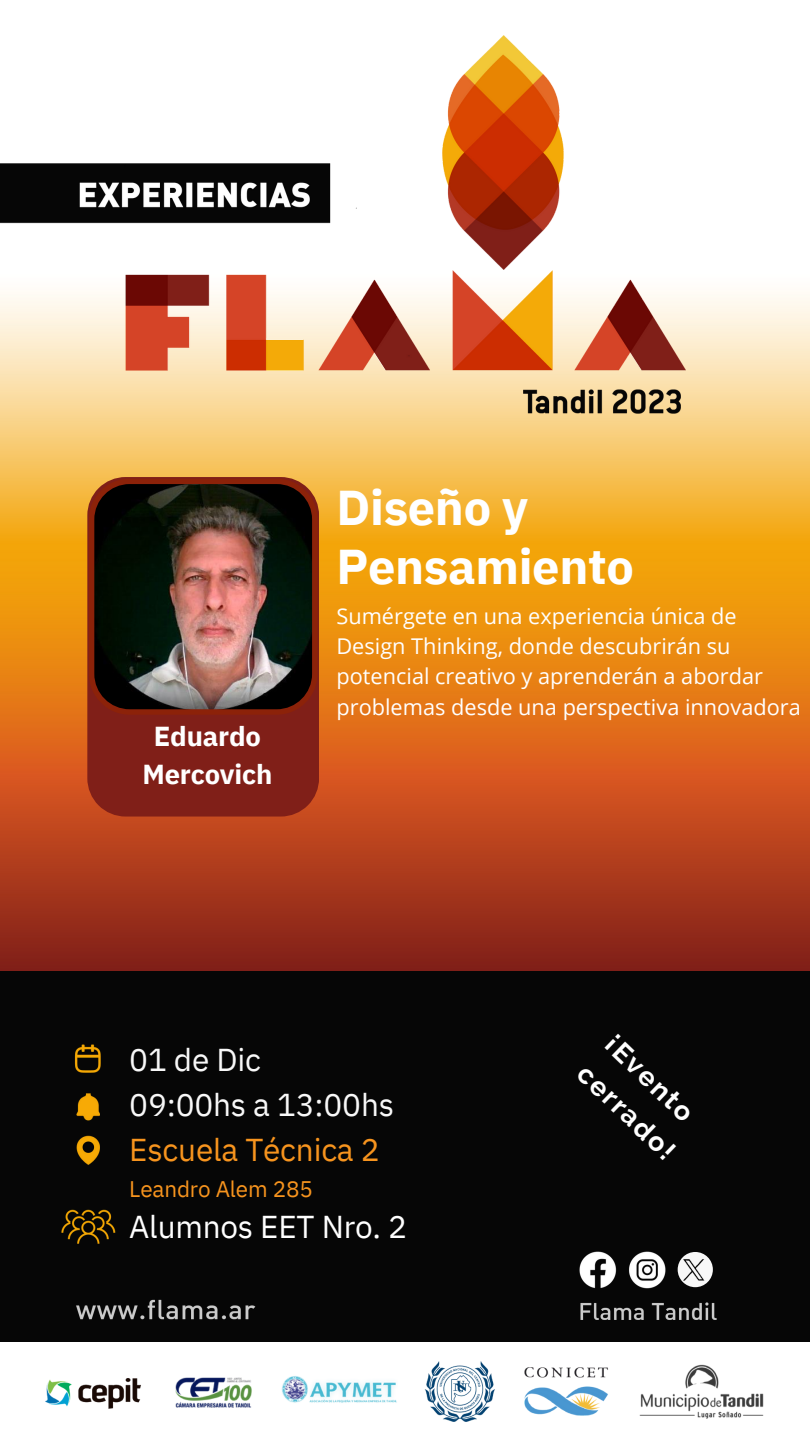
<style>
.page{position:relative;width:810px;height:1440px;background:#fff}
.page>*{position:absolute;margin:0;border:0;box-sizing:border-box;transform-origin:0 0}
.t1{font:700 48.75px/58.5px "IBM Plex Sans";letter-spacing:-.005em;color:#fff}
.t2{font:31.58px "IBM Plex Sans";letter-spacing:-.005em;color:#f8f8f8}
.t3{font:31.58px "IBM Plex Sans";letter-spacing:-.005em;color:#f7941e}
.t4{font:31.58px "IBM Plex Sans";letter-spacing:-.005em;color:#fff}
.t5{font:700 27.38px/38.2px "IBM Plex Sans";letter-spacing:-.005em;color:#fff;text-align:center}
.t6{font:700 27px/40.3px "Raleway";color:#fff}
.t7{font:22.5px "IBM Plex Sans";letter-spacing:-.005em;color:#f7941e}
.t8{font:21.75px/30.4px "Open Sans";color:#fff}
</style>
<div class="page">
<img style="left:0;top:294px;width:810px;height:1048px">
<img style="left:0;top:163px;width:124px;height:61px">
<img style="left:124px;top:35px;width:562px;height:387px">
<div style="left:87px;top:477px;width:232px;height:340px;background:#801f18"></div>
<img style="left:89px;top:479px;width:228px;height:236px">
<img style="left:561px;top:1243px;width:163px;height:51px">
<div style="left:678px;top:1252px;width:35px;height:35px;background:#f8f8f8;border-radius:50%"></div>
<img style="left:684px;top:1259px;width:21px;height:22px">
<img style="left:68px;top:1294px;width:198px;height:29px">
<img style="left:561px;top:1298px;width:169px;height:24px">
<img style="left:45px;top:1378px;width:96px;height:31px">
<img style="left:424px;top:1362px;width:71px;height:60px">
<img style="left:524px;top:1367px;width:84px;height:49px">
<img style="left:281px;top:1376px;width:116px;height:27px">
<img style="left:175px;top:1377px;width:77px;height:31px">
<img style="left:639px;top:1364px;width:125px;height:55px">
<img style="left:57px;top:1205px;width:61px;height:47px">
<img style="left:76px;top:1132px;width:24px;height:41px">
<img style="left:71px;top:1041px;width:33px;height:38px">
<img style="left:76px;top:1086px;width:24px;height:40px">
<p class="t5" style="left:142px;top:717px;width:132px">Eduardo<br>Mercovich</p>
<p class="t1" style="left:336px;top:478px;width:299px">Diseño y<br>Pensamiento</p>
<p class="t8" style="left:336px;top:600px;width:466px">Sumérgete en una experiencia única de Design Thinking, donde descubrirán su potencial creativo y aprenderán a abordar problemas desde una perspectiva innovadora</p>
<p class="t2" style="left:129px;top:1039px;width:133px">01 de Dic</p>
<p class="t2" style="left:129px;top:1084px;width:266px">09:00hs a 13:00hs</p>
<p class="t3" style="left:129px;top:1129px;width:252px">Escuela Técnica 2</p>
<p class="t7" style="left:129px;top:1173px;width:185px">Leandro Alem 285</p>
<p class="t4" style="left:129px;top:1206px;width:279px">Alumnos EET Nro. 2</p>
<p class="t6" style="left:624px;top:1025px;width:126px;rotate:44deg">¡Evento cerrado!</p>
</div>
